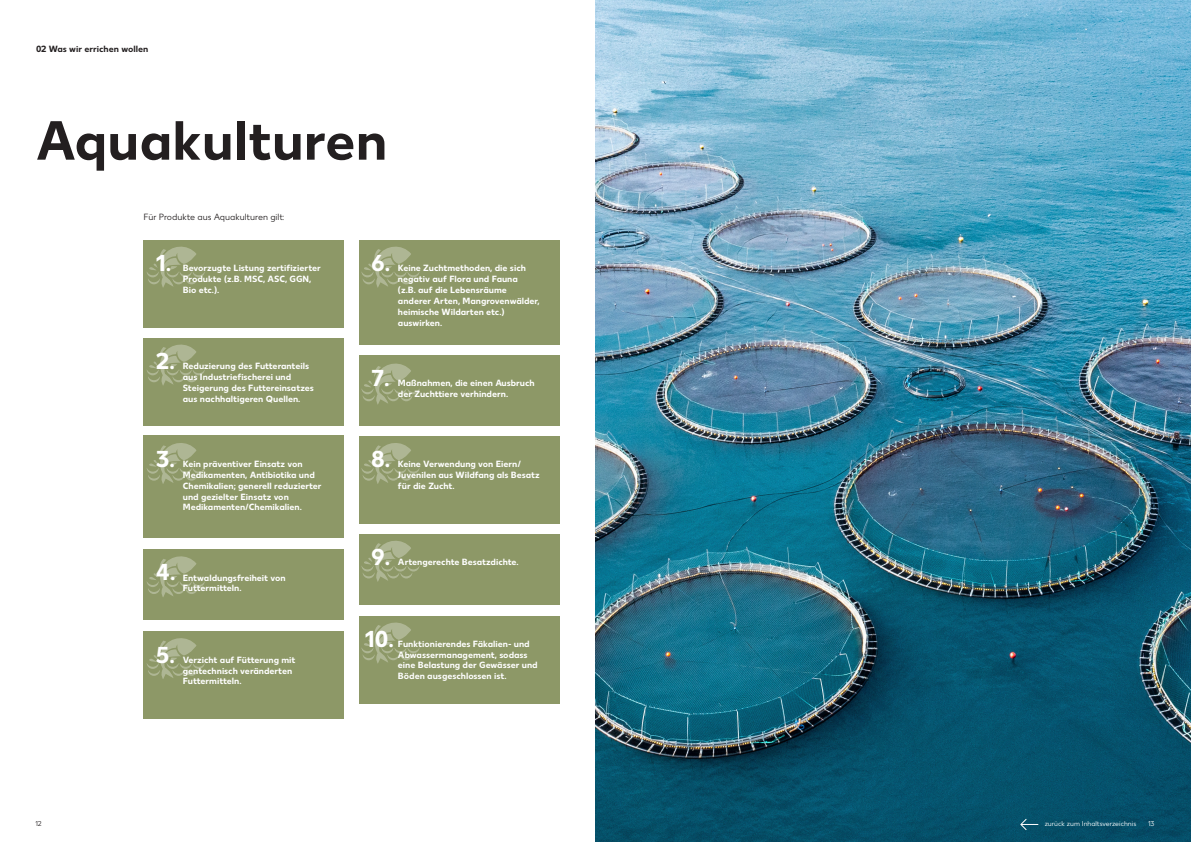
<style>
.page{position:relative;width:1191px;height:842px;background:#fff}
.page>*{position:absolute;margin:0;border:0;box-sizing:border-box;transform-origin:0 0}
.t1{font:700 55px "Kaufland";color:#231f20}
.t2{font:700 23px "Kaufland";color:#fff}
.t3{font:700 9px/10.8px "Kaufland";color:#fff}
.t4{font:9px "Kaufland";color:#231f20}
.t5{font:700 9px "Kaufland";color:#231f20}
.t6{font:7px "Kaufland";color:#fff}
.t7{font:7px "Kaufland";color:#231f20}
</style>
<div class="page">
<div style="left:143px;top:240px;width:201px;height:88px;background:#8d9867"></div>
<div style="left:358px;top:240px;width:201px;height:105px;background:#8d9867"></div>
<div style="left:143px;top:338px;width:201px;height:88px;background:#8d9867"></div>
<div style="left:358px;top:355px;width:201px;height:71px;background:#8d9867"></div>
<div style="left:143px;top:436px;width:201px;height:102px;background:#8d9867"></div>
<div style="left:358px;top:436px;width:201px;height:88px;background:#8d9867"></div>
<div style="left:143px;top:549px;width:201px;height:71px;background:#8d9867"></div>
<div style="left:358px;top:534px;width:201px;height:70px;background:#8d9867"></div>
<div style="left:143px;top:631px;width:201px;height:88px;background:#8d9867"></div>
<div style="left:358px;top:616px;width:201px;height:87px;background:#8d9867"></div>
<img style="left:595px;top:0;width:596px;height:842px">
<svg style="left:147px;top:246px;width:58px;height:41px"></svg>
<svg style="left:147px;top:344px;width:58px;height:41px"></svg>
<svg style="left:147px;top:443px;width:58px;height:41px"></svg>
<svg style="left:147px;top:556px;width:58px;height:41px"></svg>
<svg style="left:147px;top:638px;width:58px;height:41px"></svg>
<svg style="left:361px;top:246px;width:58px;height:42px"></svg>
<svg style="left:361px;top:363px;width:58px;height:42px"></svg>
<svg style="left:361px;top:443px;width:58px;height:41px"></svg>
<svg style="left:361px;top:541px;width:58px;height:41px"></svg>
<svg style="left:361px;top:622px;width:58px;height:42px"></svg>
<svg style="left:1020px;top:818px;width:18px;height:12px"></svg>
<p class="t5" style="left:36px;top:43px;width:114px">02 Was wir errichen wollen</p>
<h1 class="t1" style="left:35px;top:107px;width:353px">Aquakulturen</h1>
<p class="t4" style="left:143px;top:211px;width:143px">Für Produkte aus Aquakulturen gilt:</p>
<h2 class="t2" style="left:156px;top:249px;width:17px">1.</h2>
<h2 class="t2" style="left:371px;top:249px;width:21px">6.</h2>
<p class="t3" style="left:183px;top:263px;width:139px">Bevorzugte Listung zertifizierter<br>Produkte (z.B. MSC, ASC, GGN,<br>Bio etc.).</p>
<p class="t3" style="left:398px;top:263px;width:143px">Keine Zuchtmethoden, die sich negativ auf Flora und Fauna<br>(z.B. auf die Lebensräume anderer Arten, Mangrovenwälder, heimische Wildarten etc.) auswirken.</p>
<p class="t3" style="left:183px;top:361px;width:132px">Reduzierung des Futteranteils aus Industriefischerei und<br>Steigerung des Futtereinsatzes aus nachhaltigeren Quellen.</p>
<h2 class="t2" style="left:156px;top:347px;width:20px">2.</h2>
<h2 class="t2" style="left:371px;top:364px;width:20px">7.</h2>
<p class="t3" style="left:398px;top:378px;width:138px">Maßnahmen, die einen Ausbruch der Zuchttiere verhindern.</p>
<h2 class="t2" style="left:156px;top:445px;width:21px">3.</h2>
<h2 class="t2" style="left:371px;top:445px;width:21px">8.</h2>
<p class="t3" style="left:183px;top:459px;width:140px">Kein präventiver Einsatz von<br>Medikamenten, Antibiotika und<br>Chemikalien; generell reduzierter und gezielter Einsatz von<br>Medikamenten/Chemikalien.</p>
<p class="t3" style="left:398px;top:459px;width:143px">Keine Verwendung von Eiern/<br>Juvenilen aus Wildfang als Besatz für die Zucht.</p>
<h2 class="t2" style="left:156px;top:558px;width:21px">4.</h2>
<p class="t3" style="left:183px;top:572px;width:104px">Entwaldungsfreiheit von<br>Futtermitteln.</p>
<h2 class="t2" style="left:156px;top:641px;width:21px">5.</h2>
<p class="t3" style="left:183px;top:654px;width:114px">Verzicht auf Fütterung mit gentechnisch veränderten<br>Futtermitteln.</p>
<h2 class="t2" style="left:371px;top:543px;width:21px">9.</h2>
<p class="t3" style="left:398px;top:557px;width:122px">Artengerechte Besatzdichte.</p>
<h2 class="t2" style="left:365px;top:625px;width:31px">10.</h2>
<p class="t3" style="left:398px;top:638px;width:141px">Funktionierendes Fäkalien- und<br>Abwassermanagement, sodass eine Belastung der Gewässer und<br>Böden ausgeschlossen ist.</p>
<p class="t7" style="left:35px;top:820px;width:8px">12</p>
<p class="t6" style="left:1044px;top:820px;width:93px">zurück zum Inhaltsverzeichnis</p>
<p class="t6" style="left:1148px;top:820px;width:8px">13</p>
</div>
